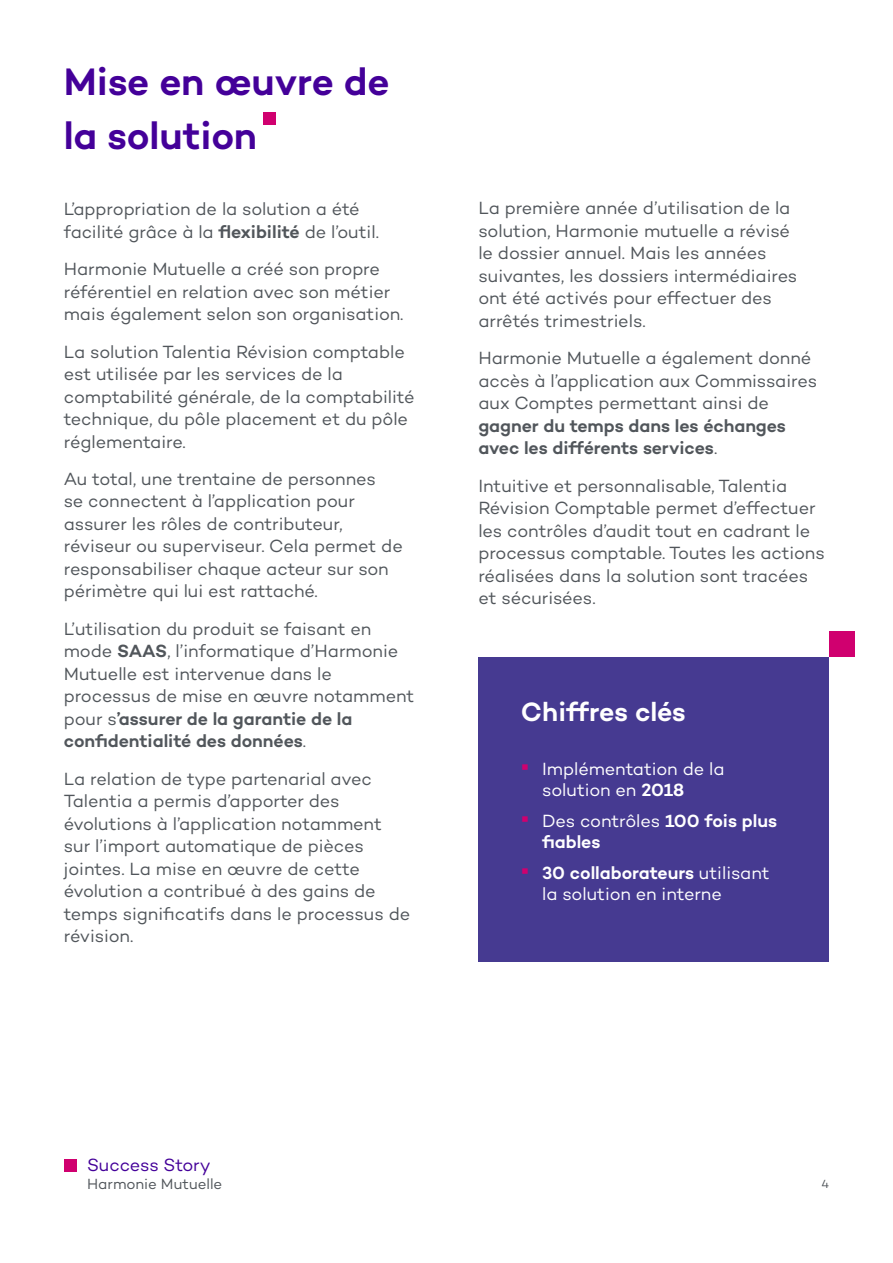
<style>
.page{position:relative;width:893px;height:1263px;background:#fff}
.page>*{position:absolute;margin:0;border:0;box-sizing:border-box;transform-origin:0 0}
.Title1{font:600 39px/54px "Campton";letter-spacing:-.005em;color:#409}
.Title2{font:600 27px "Campton";letter-spacing:-.005em;color:#fff}
.Paragraph{font:18px/22.5px "Campton";letter-spacing:-.005em;color:#51565b}
.t1{font:18px/20.2px "Campton";letter-spacing:-.005em;color:#fff}
.t2{font:600 18px/20.2px "Campton";letter-spacing:-.005em;color:#fff}
.t3{font:18px "Campton";letter-spacing:-.01em;color:#409}
.t4{font:15px "Campton";color:#51565b}
.t5{font:12px "Campton";color:#51565b}
.s1{font-weight:600}
.s2{font-family:"Arial";font-size:24px;color:#d0006f}
.s3{font-family:"Arial";font-weight:400;font-size:24px;color:#d0006f}
.s4{font-weight:400}
</style>
<div class="page">
<div style="left:64px;top:1159px;width:13px;height:12px;background:#d0006f"></div>
<div style="left:264px;top:112px;width:12px;height:13px;background:#d0006f"></div>
<div style="left:478px;top:657px;width:351px;height:304px;background:#463a91"></div>
<div style="left:829px;top:631px;width:26px;height:26px;background:#d0006f"></div>
<p class="Title1" style="left:64px;top:54px;width:327px">Mise en œuvre de la solution</p>
<p class="Paragraph" style="left:64px;top:197px;width:317px">L’appropriation de la solution a été facilité grâce à la <span class="s1">flexibilité</span> de l’outil.</p>
<p class="Paragraph" style="left:64px;top:257px;width:341px">Harmonie Mutuelle a créé son propre référentiel en relation avec son métier mais également selon son organisation.</p>
<p class="Paragraph" style="left:64px;top:340px;width:352px">La solution Talentia Révision comptable est utilisée par les services de la comptabilité générale, de la comptabilité technique, du pôle placement et du pôle réglementaire.</p>
<p class="Paragraph" style="left:64px;top:467px;width:341px">Au total, une trentaine de personnes<br>se connectent à l’application pour assurer les rôles de contributeur, réviseur ou superviseur. Cela permet de responsabiliser chaque acteur sur son périmètre qui lui est rattaché.</p>
<p class="Paragraph" style="left:64px;top:617px;width:352px">L’utilisation du produit se faisant en mode <span class="s1">SAAS</span>, l’informatique d’Harmonie Mutuelle est intervenue dans le processus de mise en œuvre notamment pour s<span class="s1">’assurer de la garantie de la confidentialité des données</span>.</p>
<p class="Paragraph" style="left:64px;top:767px;width:348px">La relation de type partenarial avec Talentia a permis d’apporter des évolutions à l’application notamment sur l’import automatique de pièces jointes. La mise en œuvre de cette évolution a contribué à des gains de temps significatifs dans le processus de révision.</p>
<p class="Paragraph" style="left:478px;top:196px;width:321px">La première année d’utilisation de la solution, Harmonie mutuelle a révisé le dossier annuel. Mais les années suivantes, les dossiers intermédiaires ont été activés pour effectuer des arrêtés trimestriels.</p>
<p class="Paragraph" style="left:478px;top:346px;width:340px">Harmonie Mutuelle a également donné accès à l’application aux Commissaires aux Comptes permettant ainsi de <span class="s1">gagner du temps dans les échanges avec les différents services</span>.</p>
<p class="Paragraph" style="left:478px;top:474px;width:348px">Intuitive et personnalisable, Talentia Révision Comptable permet d’effectuer les contrôles d’audit tout en cadrant le processus comptable. Toutes les actions réalisées dans la solution sont tracées et sécurisées.</p>
<p class="Title2" style="left:521px;top:695px;width:166px">Chiffres clés</p>
<p class="t1" style="left:542px;top:759px;width:184px;text-indent:-21px"><span class="s2">▪</span> Implémentation de la solution en <span class="s1">2018</span></p>
<p class="t2" style="left:542px;top:811px;width:237px;text-indent:-21px"><span class="s3">▪</span> <span class="s4">Des contrôles</span> 100 fois plus fiables</p>
<p class="t1" style="left:542px;top:863px;width:229px;text-indent:-21px"><span class="s2">▪</span> <span class="s1">30 collaborateurs</span> utilisant la solution en interne</p>
<p class="t3" style="left:87px;top:1154px;width:125px">Success Story</p>
<p class="t4" style="left:87px;top:1174px;width:137px">Harmonie Mutuelle</p>
<p class="t5" style="left:821px;top:1176px;width:9px">4</p>
</div>
